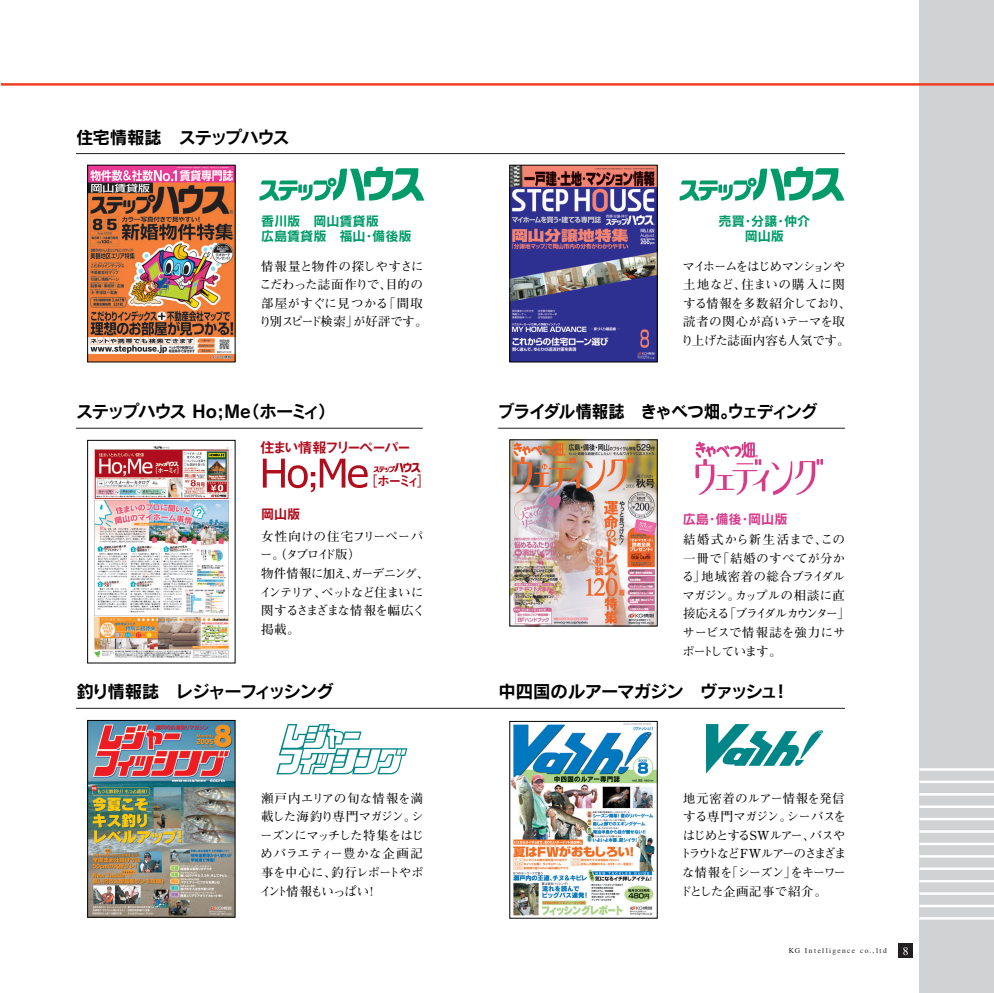
<style>
.page{position:relative;width:994px;height:993px;background:#fff}
.page>*{position:absolute;margin:0;border:0;box-sizing:border-box;transform-origin:0 0}
.t1{font:17.32px "Rodin CID B";letter-spacing:-.06em;color:#000}
.t2{font:17.32px "Rodin CID B";letter-spacing:-.06em;color:#000;scale:.95 1}
.t3{font:17.32px "Rodin CID B";letter-spacing:-.09em;color:#000}
.t4{font:17.32px "Rodin CID B";letter-spacing:-.08em;color:#000}
.t5{font:14.53px "Midashi Go MB31";letter-spacing:-.155em;color:#b00d1d}
.t6{font:13.65px "Midashi Go MB31";color:#b00d1d}
.t7{font:13.12px/15.8px "Rodin CID B";color:#009b69;text-align:center}
.t8{font:13.12px "Rodin CID B";color:#d93a8a}
.t9{font:13.12px "Rodin CID B";color:#b00d1d}
.t10{font:700 12.42px/18.6px "Futo Min A101";letter-spacing:-.06em;color:#000}
.t11{font:700 12.42px/18.6px "Futo Min A101";letter-spacing:-.04em;color:#000;text-align:justify}
.t12{font:700 12.42px/18.6px "Futo Min A101";letter-spacing:-.01em;color:#000}
.t13{font:300 11.72px "Ryumin";color:#fff}
.t14{font:300 7.52px "Ryumin";letter-spacing:.2em;color:#231f20}
</style>
<div class="page">
<div style="left:919px;top:0;width:75px;height:992px;background:#d1d2d4"></div>
<hr style="left:919px;top:768px;width:75px;height:2px;background:#fff">
<hr style="left:919px;top:780px;width:75px;height:3px;background:#fff">
<hr style="left:919px;top:792px;width:75px;height:3px;background:#fff">
<hr style="left:919px;top:805px;width:75px;height:2px;background:#fff">
<hr style="left:919px;top:817px;width:75px;height:3px;background:#fff">
<hr style="left:919px;top:830px;width:75px;height:2px;background:#fff">
<hr style="left:919px;top:842px;width:75px;height:3px;background:#fff">
<hr style="left:919px;top:854px;width:75px;height:3px;background:#fff">
<hr style="left:919px;top:867px;width:75px;height:2px;background:#fff">
<hr style="left:919px;top:879px;width:75px;height:3px;background:#fff">
<hr style="left:919px;top:892px;width:75px;height:2px;background:#fff">
<hr style="left:919px;top:904px;width:75px;height:3px;background:#fff">
<hr style="left:919px;top:916px;width:75px;height:3px;background:#fff">
<hr style="left:2px;top:83px;width:992px;height:3px;background:#ef3e22">
<div style="left:898px;top:943px;width:15px;height:14px;background:#231f20"></div>
<svg style="left:695px;top:441px;width:128px;height:54px"></svg>
<hr style="left:498px;top:428px;width:347px;height:1px;background:#231f20">
<hr style="left:76px;top:428px;width:347px;height:1px;background:#231f20">
<hr style="left:76px;top:707px;width:769px;height:1px;background:#231f20">
<svg style="left:706px;top:724px;width:117px;height:49px"></svg>
<hr style="left:76px;top:153px;width:769px;height:1px;background:#231f20">
<svg style="left:680px;top:167px;width:165px;height:34px"></svg>
<img style="left:87px;top:165px;width:571px;height:753px">
<h1 class="t1" style="left:76px;top:130px;width:215px">住宅情報誌　ステップハウス</h1>
<p class="t7" style="left:261px;top:215px;width:152px;text-align:left">香川版　岡山賃貸版<br>広島賃貸版　福山・備後版</p>
<p class="t12" style="left:259px;top:258px;width:170px">情報量と物件の探しやすさにこだわった誌面作りで、目的の部屋がすぐに見つかる「間取り別スピード検索」が好評です。</p>
<h1 class="t3" style="left:76px;top:405px;width:261px">ステップハウス Ho;Me（ホーミィ）</h1>
<p class="t5" style="left:260px;top:442px;width:153px">住まい情報フリーペーパー</p>
<p class="t9" style="left:261px;top:508px;width:41px">岡山版</p>
<p class="t6" style="left:364px;top:476px;width:68px">［ホーミィ］</p>
<p class="t10" style="left:260px;top:528px;width:171px">女性向けの住宅フリーペーパー。（タブロイド版）<br>物件情報に加え、ガーデニング、インテリア、ペットなど住まいに関するさまざまな情報を幅広く掲載。</p>
<p class="t7" style="left:719px;top:215px;width:93px">売買・分譲・仲介岡山版</p>
<p class="t11" style="left:681px;top:258px;width:171px;text-align:left">マイホームをはじめマンションや土地など、住まいの購入に関する情報を多数紹介しており、読者の関心が高いテーマを取り上げた誌面内容も人気です。</p>
<h1 class="t2" style="left:498px;top:405px;width:338px">ブライダル情報誌　きゃべつ畑。ウェディング</h1>
<p class="t8" style="left:683px;top:514px;width:106px">広島・備後・岡山版</p>
<p class="t12" style="left:682px;top:531px;width:170px">結婚式から新生活まで、この一冊で「結婚のすべてが分かる」地域密着の総合ブライダルマガジン。カップルの相談に直接応える「ブライダルカウンター」サービスで情報誌を強力にサポートしています。</p>
<h1 class="t4" style="left:76px;top:685px;width:259px">釣り情報誌　レジャーフィッシング</h1>
<h1 class="t1" style="left:498px;top:685px;width:292px">中四国のルアーマガジン　ヴァッシュ！</h1>
<p class="t11" style="left:260px;top:790px;width:166px">瀬戸内エリアの旬な情報を満載した海釣り専門マガジン。シーズンにマッチした特集をはじめバラエティー豊かな企画記事を中心に、釣行レポートやポイント情報もいっぱい！</p>
<p class="t10" style="left:680px;top:790px;width:168px">地元密着のルアー情報を発信する専門マガジン。シーバスをはじめとするSWルアー、バスやトラウトなどFWルアーのさまざまな情報を「シーズン」をキーワードとした企画記事で紹介。</p>
<p class="t14" style="left:789px;top:947px;width:100px">KG Intelligence co.,ltd</p>
<p class="t13" style="left:903px;top:945px;width:7px">8</p>
</div>
